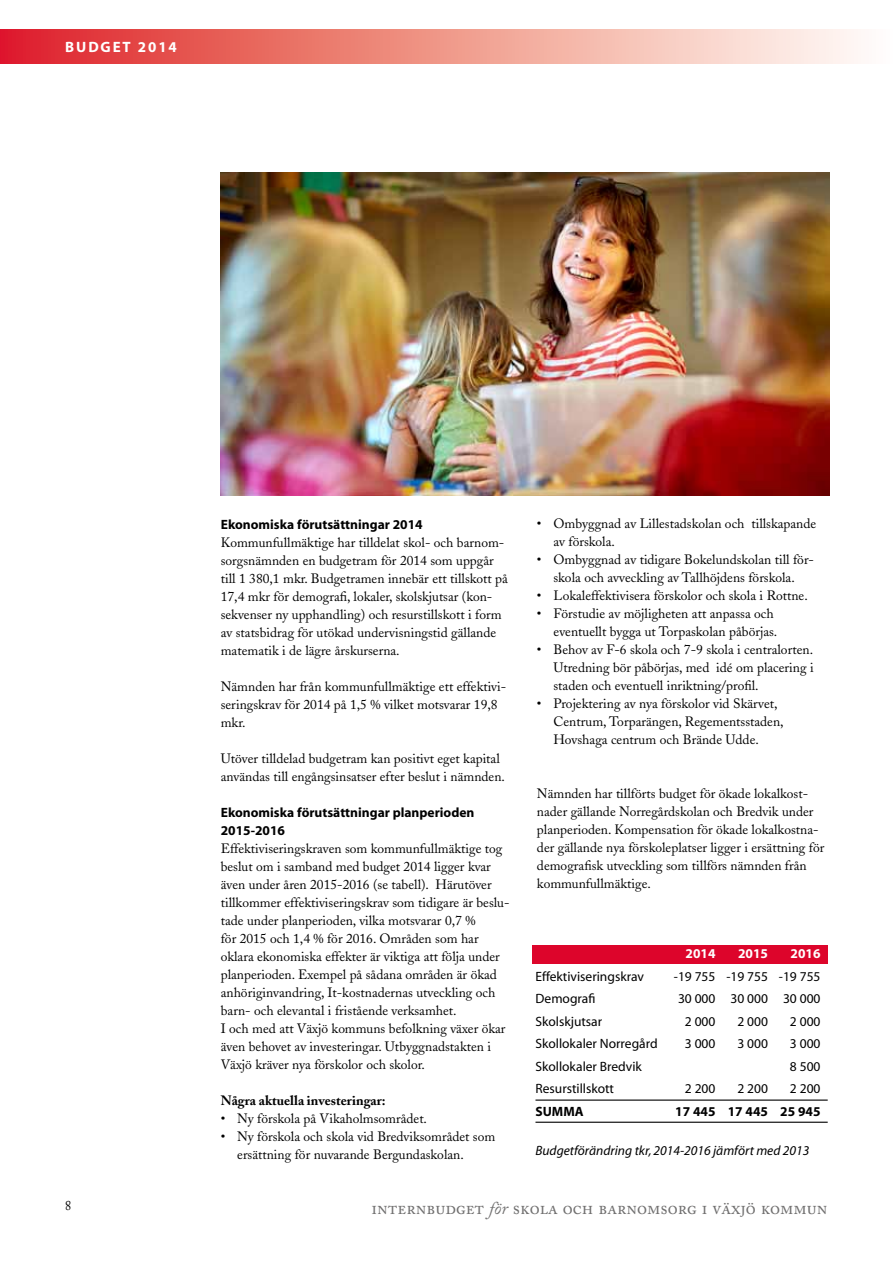
<style>
.page{position:relative;width:893px;height:1263px;background:#fff}
.page>*{position:absolute;margin:0;border:0;box-sizing:border-box;transform-origin:0 0}
.t1{font:18px "Adobe Caslon Regular SC";color:#706f6f}
.t2{font:700 15px "Myriad";letter-spacing:.125em;color:#fff}
.t3{font:13.5px/18px "Adobe Caslon";color:#000}
.t4{font:13.5px "Myriad";color:#000}
.t5{font:700 13.5px/18px "Myriad";color:#000}
.t6{font:italic 13.5px "Myriad";color:#000}
.t7{font:700 13.5px "Adobe Caslon";color:#000}
.t8{font:700 13.5px "Myriad";color:#fff}
.t9{font:13.5px "Adobe Caslon";color:#000;scale:.9 1}
.s1{font-family:"Adobe Caslon";font-style:italic}
</style>
<div class="page">
<div style="left:0;top:29px;width:893px;height:35px;background:linear-gradient(to right,#de2423,#fffff9)"></div>
<div style="left:533px;top:945px;width:295px;height:19px;background:#dd052b"></div>
<hr style="left:535px;top:1099px;width:293px;height:2px;background:#000">
<hr style="left:535px;top:1122px;width:293px;height:1px;background:#000">
<img style="left:221px;top:172px;width:608px;height:323px">
<p class="t2" style="left:65px;top:39px;width:23px">budg</p>
<p class="t2" style="left:113px;top:39px;width:66px">et 2014</p>
<p class="t5" style="left:221px;top:515px;width:203px">Ekonomiska förutsättningar 2014</p>
<p class="t3" style="left:221px;top:533px;width:289px">Kommunfullmäktige har tilldelat skol- och barnom&shy;sorgsnämnden en budgetram för 2014 som uppgår till 1 380,1 mkr. Budgetramen innebär ett tillskott på 17,4 mkr för demografi, lokaler, skolskjutsar (kon&shy;sekvenser ny upphandling) och resurstillskott i form av statsbidrag för utökad undervisningstid gällande matematik i de lägre årskurserna.</p>
<p class="t3" style="left:221px;top:677px;width:287px">Nämnden har från kommunfullmäktige ett effektivi&shy;seringskrav för 2014 på 1,5 % vilket motsvarar 19,8 mkr.</p>
<p class="t3" style="left:221px;top:749px;width:286px">Utöver tilldelad budgetram kan positivt eget kapital användas till engångsinsatser efter beslut i nämnden.</p>
<p class="t5" style="left:221px;top:803px;width:255px">Ekonomiska förutsättningar planperioden<br>2015-2016</p>
<p class="t3" style="left:221px;top:839px;width:290px">Effektiviseringskraven som kommunfullmäktige tog beslut om i samband med budget 2014 ligger kvar även under åren 2015-2016 (se tabell). Härutöver tillkommer effektiviseringskrav som tidigare är beslu&shy;tade under planperioden, vilka motsvarar 0,7 %<br>för 2015 och 1,4 % för 2016. Områden som har oklara ekonomiska effekter är viktiga att följa under planperioden. Exempel på sådana områden är ökad anhöriginvandring, It-kostnadernas utveckling och barn- och elevantal i fristående verksamhet.<br>I och med att Växjö kommuns befolkning växer ökar även behovet av investeringar. Utbyggnadstakten i Växjö kräver nya förskolor och skolor.</p>
<p class="t7" style="left:221px;top:1092px;width:166px">Några aktuella investeringar:</p>
<p class="t3" style="left:221px;top:1109px;width:208px">• Ny förskola på Vikaholmsområdet.</p>
<p class="t3" style="left:237px;top:1127px;width:260px;text-indent:-16px">• Ny förskola och skola vid Bredviksområdet som ersättning för nuvarande Bergundaskolan.</p>
<p class="t3" style="left:553px;top:515px;width:264px;text-indent:-16px">• Ombyggnad av Lillestadskolan och tillskapande av förskola.</p>
<p class="t3" style="left:537px;top:551px;width:279px;text-align:center">• Ombyggnad av tidigare Bokelundskolan till för&shy;skola och avveckling av Tallhöjdens förskola.</p>
<p class="t3" style="left:537px;top:587px;width:272px">• Lokaleffektivisera förskolor och skola i Rottne.</p>
<p class="t3" style="left:537px;top:605px;width:242px;text-align:right">• Förstudie av möjligheten att anpassa och eventuellt bygga ut Torpaskolan påbörjas.</p>
<p class="t3" style="left:553px;top:641px;width:262px;text-align:justify;text-indent:-16px">• Behov av F-6 skola och 7-9 skola i centralorten.<br>Utredning bör påbörjas, med idé om placering i staden och eventuell inriktning/profil.</p>
<p class="t3" style="left:553px;top:695px;width:232px;text-indent:-16px">• Projektering av nya förskolor vid Skärvet,<br>Centrum, Torparängen, Regementsstaden,<br>Hovshaga centrum och Brände Udde.</p>
<p class="t3" style="left:537px;top:785px;width:289px">Nämnden har tillförts budget för ökade lokalkost&shy;nader gällande Norregårdskolan och Bredvik under planperioden. Kompensation för ökade lokalkostna&shy;der gällande nya förskoleplatser ligger i ersättning för demografisk utveckling som tillförs nämnden från kommunfullmäktige.</p>
<p class="t8" style="left:685px;top:947px;width:31px">2014</p>
<p class="t8" style="left:738px;top:947px;width:31px">2015</p>
<p class="t8" style="left:790px;top:947px;width:31px">2016</p>
<p class="t4" style="left:535px;top:969px;width:110px">Effektiviseringskrav</p>
<p class="t4" style="left:674px;top:969px;width:148px">-19 755 -19 755 -19 755</p>
<p class="t4" style="left:535px;top:992px;width:61px">Demografi</p>
<p class="t4" style="left:678px;top:992px;width:144px">30 000 30 000 30 000</p>
<p class="t4" style="left:535px;top:1014px;width:68px">Skolskjutsar</p>
<p class="t4" style="left:685px;top:1014px;width:32px">2 000</p>
<p class="t4" style="left:737px;top:1014px;width:32px">2 000</p>
<p class="t4" style="left:790px;top:1014px;width:32px">2 000</p>
<p class="t4" style="left:535px;top:1037px;width:124px">Skollokaler Norregård</p>
<p class="t4" style="left:685px;top:1037px;width:32px">3 000</p>
<p class="t4" style="left:737px;top:1037px;width:32px">3 000</p>
<p class="t4" style="left:790px;top:1037px;width:32px">3 000</p>
<p class="t4" style="left:535px;top:1059px;width:108px">Skollokaler Bredvik</p>
<p class="t4" style="left:790px;top:1059px;width:32px">8 500</p>
<p class="t4" style="left:535px;top:1082px;width:80px">Resurstillskott</p>
<p class="t4" style="left:685px;top:1082px;width:32px">2 200</p>
<p class="t4" style="left:737px;top:1082px;width:32px">2 200</p>
<p class="t4" style="left:790px;top:1082px;width:32px">2 200</p>
<p class="t5" style="left:535px;top:1103px;width:50px">SUMMA</p>
<p class="t5" style="left:675px;top:1103px;width:147px">17 445 17 445 25 945</p>
<p class="t6" style="left:535px;top:1143px;width:275px">Budgetförändring tkr, 2014-2016 jämfört med 2013</p>
<p class="t9" style="left:65px;top:1197px;width:8px">8</p>
<h1 class="t1" style="left:371px;top:1197px;width:458px">internbudget <span class="s1">för</span> skola och barnomsorg i växjö kommun</h1>
</div>
